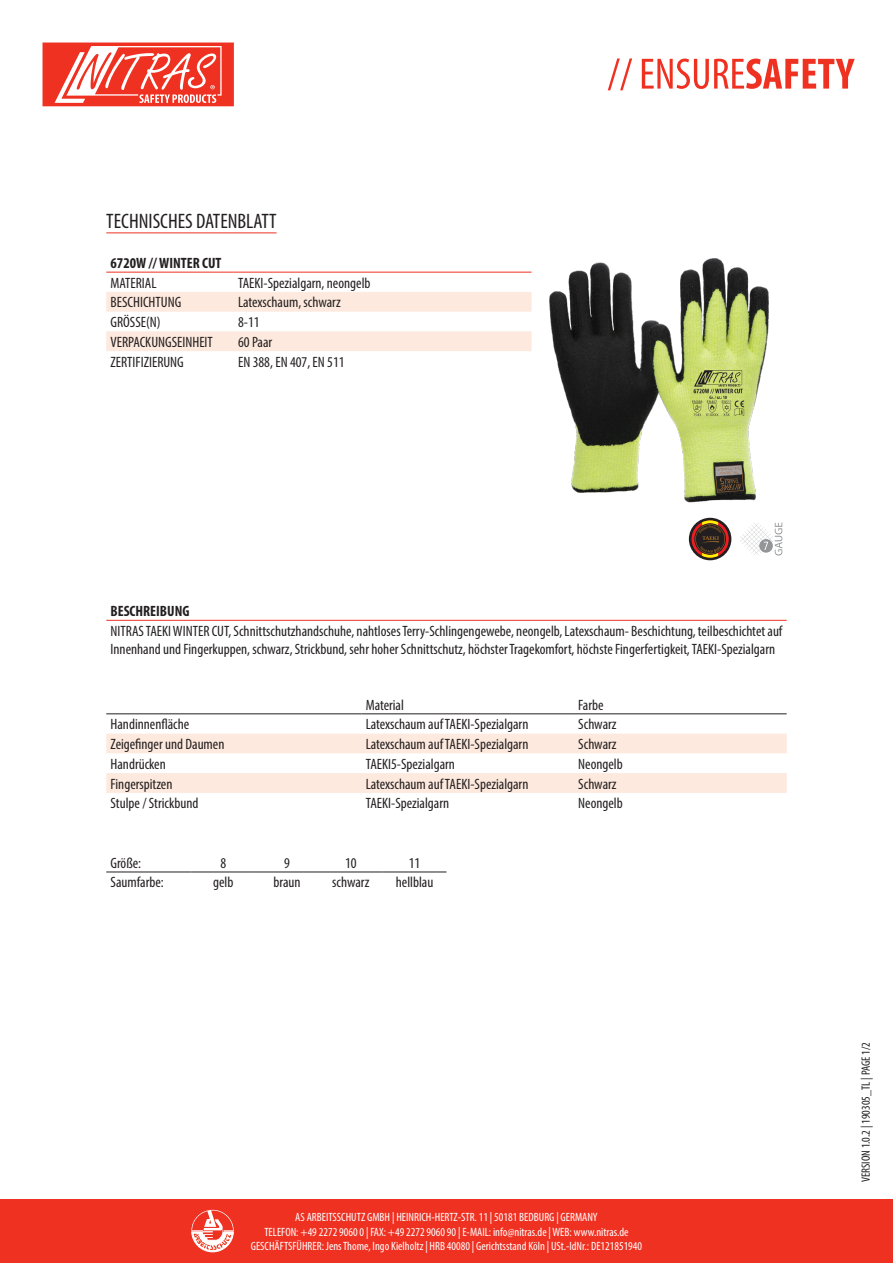
<style>
.page{position:relative;width:893px;height:1263px;background:#fff}
.page>*{position:absolute;margin:0;border:0;box-sizing:border-box;transform-origin:0 0}
.t1{font:condensed 21px "Myriad Pro";color:#231f20}
.t2{font:condensed 15px/18px "Myriad Pro";color:#231f20}
.t3{font:700 condensed 15px "Myriad Pro";color:#231f20}
.t4{font:condensed 12px/14.4px "Myriad Pro";color:#fff;text-align:center}
.t5{font:condensed 12px "Myriad Pro";color:#231f20}
</style>
<div class="page">
<div style="left:0;top:1199px;width:893px;height:64px;background:#ef3122"></div>
<svg style="left:608px;top:58px;width:247px;height:32px"></svg>
<svg style="left:191px;top:1210px;width:43px;height:42px"></svg>
<svg style="left:43px;top:43px;width:191px;height:63px"></svg>
<hr style="left:106px;top:232px;width:171px;height:1px;background:#ef3122">
<svg style="left:106px;top:292px;width:425px;height:59px"></svg>
<hr style="left:106px;top:272px;width:128px;height:1px;background:#ef3122">
<hr style="left:234px;top:272px;width:297px;height:1px;background:#ef3122">
<img style="left:531px;top:258px;width:238px;height:245px">
<div style="left:689px;top:518px;width:42px;height:42px;background:#231f20;border-radius:50%"></div>
<svg style="left:691px;top:520px;width:38px;height:38px"></svg>
<svg style="left:740px;top:523px;width:42px;height:32px"></svg>
<hr style="left:106px;top:620px;width:681px;height:1px;background:#ef3122">
<svg style="left:106px;top:714px;width:681px;height:20px"></svg>
<svg style="left:106px;top:734px;width:681px;height:59px"></svg>
<hr style="left:106px;top:713px;width:255px;height:1px;background:#231f20">
<hr style="left:361px;top:713px;width:213px;height:1px;background:#231f20">
<hr style="left:574px;top:713px;width:213px;height:1px;background:#231f20">
<hr style="left:106px;top:872px;width:85px;height:1px;background:#231f20">
<hr style="left:191px;top:872px;width:64px;height:1px;background:#231f20">
<hr style="left:255px;top:872px;width:64px;height:1px;background:#231f20">
<hr style="left:319px;top:872px;width:64px;height:1px;background:#231f20">
<hr style="left:383px;top:872px;width:63px;height:1px;background:#231f20">
<p class="t1" style="left:106px;top:209px;width:172px">TECHNISCHES DATENBLATT</p>
<p class="t3" style="left:111px;top:253px;width:112px">6720W // WINTER CUT</p>
<p class="t2" style="left:111px;top:273px;width:47px">MATERIAL</p>
<p class="t2" style="left:238px;top:273px;width:134px">TAEKI-Spezialgarn, neongelb</p>
<p class="t2" style="left:111px;top:293px;width:72px">BESCHICHTUNG</p>
<p class="t2" style="left:238px;top:293px;width:104px">Latexschaum, schwarz</p>
<p class="t2" style="left:111px;top:313px;width:52px">GRÖSSE(N)</p>
<p class="t2" style="left:238px;top:313px;width:23px">8-11</p>
<p class="t2" style="left:111px;top:333px;width:104px">VERPACKUNGSEINHEIT</p>
<p class="t2" style="left:238px;top:333px;width:36px">60 Paar</p>
<p class="t2" style="left:111px;top:352px;width:75px">ZERTIFIZIERUNG</p>
<p class="t2" style="left:238px;top:352px;width:108px">EN 388, EN 407, EN 511</p>
<p class="t3" style="left:111px;top:602px;width:80px">BESCHREIBUNG</p>
<p class="t2" style="left:111px;top:622px;width:673px">NITRAS TAEKI WINTER CUT, Schnittschutzhandschuhe, nahtloses Terry-Schlingengewebe, neongelb, Latexschaum- Beschichtung, teilbeschichtet auf<br>Innenhand und Fingerkuppen, schwarz, Strickbund, sehr hoher Schnittschutz, höchster Tragekomfort, höchste Fingerfertigkeit, TAEKI-Spezialgarn</p>
<p class="t2" style="left:366px;top:695px;width:40px">Material</p>
<p class="t2" style="left:578px;top:695px;width:27px">Farbe</p>
<p class="t2" style="left:111px;top:715px;width:80px">Handinnenfläche</p>
<p class="t2" style="left:366px;top:715px;width:164px">Latexschaum auf TAEKI-Spezialgarn</p>
<p class="t2" style="left:578px;top:715px;width:40px">Schwarz</p>
<p class="t2" style="left:111px;top:735px;width:115px">Zeigefinger und Daumen</p>
<p class="t2" style="left:366px;top:735px;width:164px">Latexschaum auf TAEKI-Spezialgarn</p>
<p class="t2" style="left:578px;top:735px;width:40px">Schwarz</p>
<p class="t2" style="left:111px;top:755px;width:57px">Handrücken</p>
<p class="t2" style="left:366px;top:755px;width:91px">TAEKI5-Spezialgarn</p>
<p class="t2" style="left:578px;top:755px;width:46px">Neongelb</p>
<p class="t2" style="left:111px;top:774px;width:63px">Fingerspitzen</p>
<p class="t2" style="left:366px;top:774px;width:164px">Latexschaum auf TAEKI-Spezialgarn</p>
<p class="t2" style="left:578px;top:774px;width:40px">Schwarz</p>
<p class="t2" style="left:111px;top:794px;width:89px">Stulpe / Strickbund</p>
<p class="t2" style="left:366px;top:794px;width:85px">TAEKI-Spezialgarn</p>
<p class="t2" style="left:578px;top:794px;width:46px">Neongelb</p>
<p class="t2" style="left:111px;top:853px;width:32px">Größe:</p>
<p class="t2" style="left:220px;top:853px;width:7px">8</p>
<p class="t2" style="left:284px;top:853px;width:7px">9</p>
<p class="t2" style="left:345px;top:853px;width:13px">10</p>
<p class="t2" style="left:409px;top:853px;width:13px">11</p>
<p class="t2" style="left:111px;top:873px;width:55px">Saumfarbe:</p>
<p class="t2" style="left:213px;top:873px;width:22px">gelb</p>
<p class="t2" style="left:273px;top:873px;width:29px">braun</p>
<p class="t2" style="left:332px;top:873px;width:39px">schwarz</p>
<p class="t2" style="left:396px;top:873px;width:39px">hellblau</p>
<p class="t4" style="left:251px;top:1210px;width:393px">AS ARBEITSSCHUTZ GMBH | HEINRICH-HERTZ-STR. 11 | 50181 BEDBURG | GERMANY<br>TELEFON: +49 2272 9060 0 | FAX: +49 2272 9060 90 | E-MAIL: info@nitras.de | WEB: www.nitras.de<br>GESCHÄFTSFÜHRER: Jens Thome, Ingo Kielholtz | HRB 40080 | Gerichtsstand Köln | USt.-IdNr.: DE121851940</p>
<p class="t5" style="left:859px;top:1182px;width:141px;rotate:-90deg">VERSION 1.0.2 | 190305_TL | PAGE 1/2</p>
</div>
